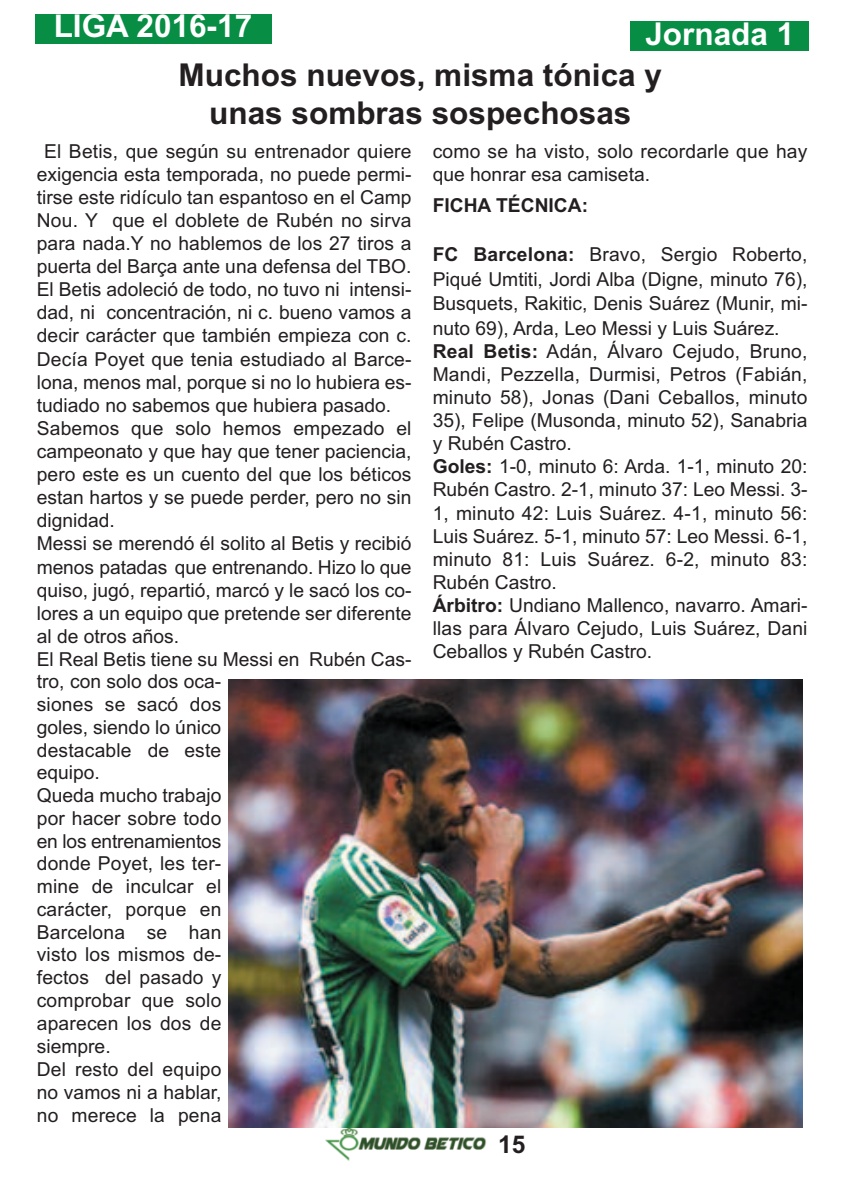
<style>
.page{position:relative;width:844px;height:1191px;background:#fff}
.page>*{position:absolute;margin:0;border:0;box-sizing:border-box;transform-origin:0 0}
.t1{font:700 31.5px/37.8px "Arial";color:#231f20;text-align:center}
.t2{font:700 31.5px "Arial";color:#fff}
.t3{font:700 24.5px "Arial";color:#231f20}
.t4{font:19.25px/22.9px "Arial";color:#231f20}
.t5{font:700 19.25px "Arial";color:#231f20}
.s1{font-weight:700}
</style>
<div class="page">
<img style="left:325px;top:1128px;width:161px;height:33px">
<div style="left:35px;top:14px;width:236px;height:30px;background:#078e44"></div>
<div style="left:630px;top:22px;width:178px;height:29px;background:#078e44"></div>
<img style="left:228px;top:679px;width:574px;height:449px">
<h1 class="t2" style="left:54px;top:8px;width:200px">LIGA 2016-17</h1>
<h1 class="t2" style="left:645px;top:15px;width:150px">Jornada 1</h1>
<h1 class="t1" style="left:178px;top:56px;width:485px">Muchos nuevos, misma tónica y unas sombras sospechosas</h1>
<p class="t4" style="left:37px;top:139px;width:376px;text-indent:7px">El Betis, que según su entrenador quiere exigencia esta temporada, no puede permi&shy;tirse este ridículo tan espantoso en el Camp<br>Nou. Y que el doblete de Rubén no sirva para nada.Y no hablemos de los 27 tiros a puerta del Barça ante una defensa del TBO.<br>El Betis adoleció de todo, no tuvo ni intensi&shy;dad, ni concentración, ni c. bueno vamos a decir carácter que también empieza con c.<br>Decía Poyet que tenia estudiado al Barce&shy;lona, menos mal, porque si no lo hubiera es&shy;tudiado no sabemos que hubiera pasado.<br>Sabemos que solo hemos empezado el campeonato y que hay que tener paciencia, pero este es un cuento del que los béticos estan hartos y se puede perder, pero no sin dignidad.<br>Messi se merendó él solito al Betis y recibió menos patadas que entrenando. Hizo lo que quiso, jugó, repartió, marcó y le sacó los co&shy;lores a un equipo que pretende ser diferente al de otros años.<br>El Real Betis tiene su Messi en Rubén Cas&shy;tro, con solo dos oca-<br>siones se sacó dos<br>goles, siendo lo único<br>destacable de este<br>equipo.<br>Queda mucho trabajo<br>por hacer sobre todo<br>en los entrenamientos<br>donde Poyet, les ter-<br>mine de inculcar el<br>carácter, porque en<br>Barcelona se han<br>visto los mismos de-<br>fectos del pasado y<br>comprobar que solo<br>aparecen los dos de<br>siempre.<br>Del resto del equipo<br>no vamos ni a hablar,<br>no merece la pena</p>
<p class="t4" style="left:432px;top:139px;width:376px">como se ha visto, solo recordarle que hay que honrar esa camiseta.</p>
<p class="t5" style="left:432px;top:194px;width:157px">FICHA TÉCNICA:</p>
<p class="t4" style="left:432px;top:243px;width:376px"><span class="s1">FC Barcelona:</span> Bravo, Sergio Roberto, Piqué Umtiti, Jordi Alba (Digne, minuto 76), Busquets, Rakitic, Denis Suárez (Munir, mi&shy;nuto 69), Arda, Leo Messi y Luis Suárez.<br><span class="s1">Real Betis:</span> Adán, Álvaro Cejudo, Bruno, Mandi, Pezzella, Durmisi, Petros (Fabián, minuto 58), Jonas (Dani Ceballos, minuto 35), Felipe (Musonda, minuto 52), Sanabria y Rubén Castro.<br><span class="s1">Goles:</span> 1-0, minuto 6: Arda. 1-1, minuto 20:<br>Rubén Castro. 2-1, minuto 37: Leo Messi. 3- 1, minuto 42: Luis Suárez. 4-1, minuto 56:<br>Luis Suárez. 5-1, minuto 57: Leo Messi. 6-1, minuto 81: Luis Suárez. 6-2, minuto 83:<br>Rubén Castro.<br><span class="s1">Árbitro:</span> Undiano Mallenco, navarro. Amari&shy;llas para Álvaro Cejudo, Luis Suárez, Dani Ceballos y Rubén Castro.</p>
<p class="t3" style="left:498px;top:1130px;width:29px">15</p>
</div>
